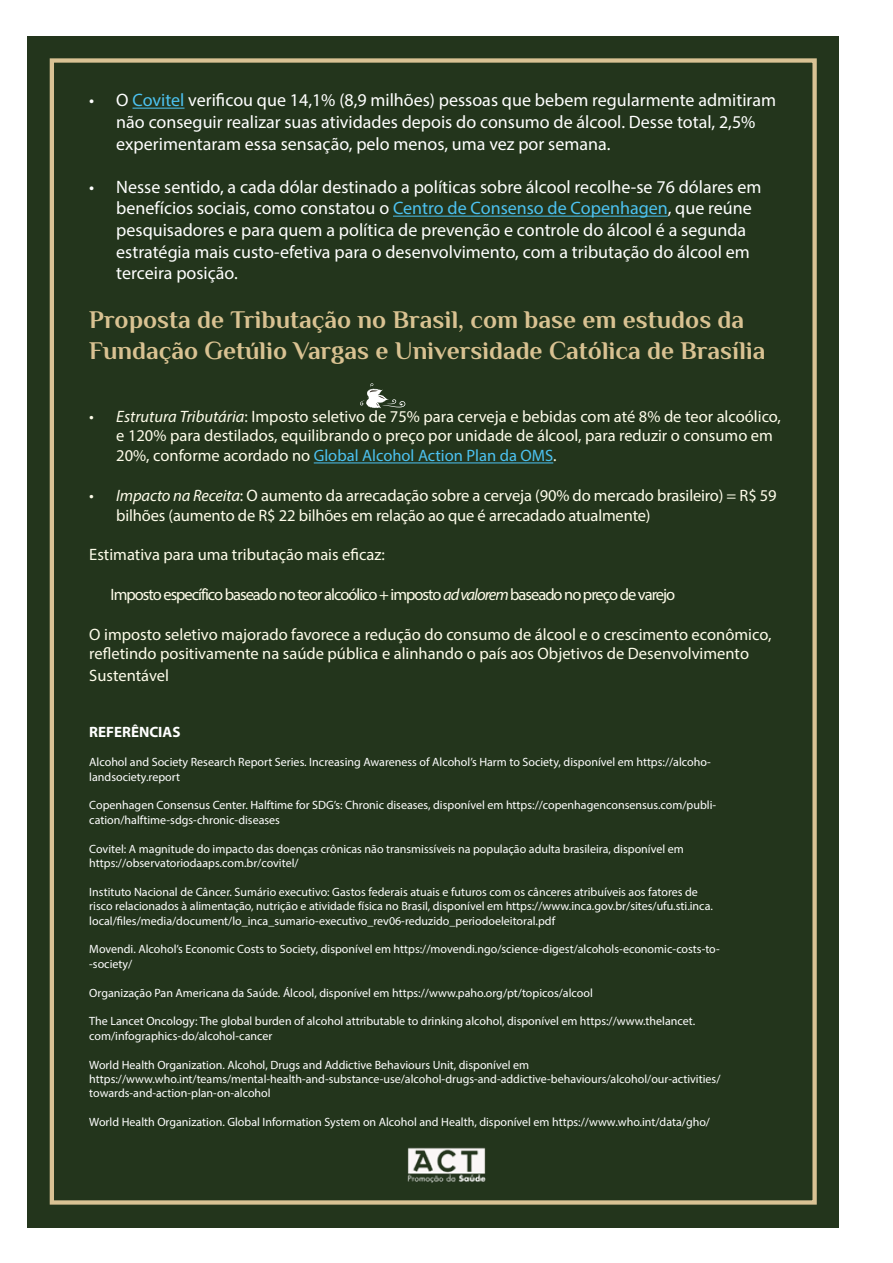
<style>
.page{position:relative;width:893px;height:1263px;background:#fff}
.page>*{position:absolute;margin:0;border:0;box-sizing:border-box;transform-origin:0 0}
.t1{font:700 25.5px/30.6px "Philosopher";color:#d9c292}
.t2{font:18px/21.6px "Myriad Pro";color:#fff}
.t3{font:16.5px/19.8px "Myriad Pro";color:#fefcea}
.t4{font:16.5px "Myriad Pro";letter-spacing:-.06em;color:#fefcea}
.t5{font:700 15px "Myriad Pro";color:#fff}
.t6{font:12px/14.4px "Myriad Pro";color:#fff}
.s1{color:#4cc2f1}
.s2{font-style:italic}
</style>
<div class="page">
<div style="left:28px;top:36px;width:811px;height:1191px;background:#23351c"></div>
<div style="left:50px;top:58px;width:767px;height:1146px;border:4px solid #d9c294"></div>
<hr style="left:133px;top:108px;width:51px;height:1px;background:#4cc2f1">
<hr style="left:393px;top:216px;width:275px;height:1px;background:#4cc2f1">
<hr style="left:314px;top:462px;width:239px;height:1px;background:#4cc2f1">
<svg style="left:360px;top:383px;width:46px;height:25px"></svg>
<img style="left:382px;top:1147px;width:128px;height:58px">
<p class="t2" style="left:116px;top:89px;width:661px;text-indent:-27px">• O <span class="s1">Covitel</span> verificou que 14,1% (8,9 milhões) pessoas que bebem regularmente admitiram não conseguir realizar suas atividades depois do consumo de álcool. Desse total, 2,5% experimentaram essa sensação, pelo menos, uma vez por semana.</p>
<p class="t2" style="left:116px;top:176px;width:647px;text-indent:-27px">• Nesse sentido, a cada dólar destinado a políticas sobre álcool recolhe-se 76 dólares em benefícios sociais, como constatou o <span class="s1">Centro de Consenso de Copenhagen</span>, que reúne pesquisadores e para quem a política de prevenção e controle do álcool é a segunda estratégia mais custo-efetiva para o desenvolvimento, com a tributação do álcool em terceira posição.</p>
<h1 class="t1" style="left:89px;top:304px;width:678px">Proposta de Tributação no Brasil, com base em estudos da<br>Fundação Getúlio Vargas e Universidade Católica de Brasília</h1>
<p class="t3" style="left:116px;top:406px;width:666px;text-indent:-27px"><span class="s2">• Estrutura Tributária</span>: Imposto seletivo de 75% para cerveja e bebidas com até 8% de teor alcoólico, e 120% para destilados, equilibrando o preço por unidade de álcool, para reduzir o consumo em<br>20%, conforme acordado no <span class="s1">Global Alcohol Action Plan da OMS</span>.</p>
<h3 class="t3" style="left:116px;top:485px;width:662px;text-indent:-27px"><span class="s2">• Impacto na Receita</span>: O aumento da arrecadação sobre a cerveja (90% do mercado brasileiro) = R$ 59 bilhões (aumento de R$ 22 bilhões em relação ao que é arrecadado atualmente)</h3>
<h3 class="t3" style="left:89px;top:545px;width:297px">Estimativa para uma tributação mais eficaz:</h3>
<h3 class="t4" style="left:111px;top:584px;width:566px">Imposto específico baseado no teor alcoólico + imposto <span class="s2">ad valorem</span> baseado no preço de varejo</h3>
<h3 class="t3" style="left:89px;top:624px;width:684px">O imposto seletivo majorado favorece a redução do consumo de álcool e o crescimento econômico, refletindo positivamente na saúde pública e alinhando o país aos Objetivos de Desenvolvimento</h3>
<h3 class="t3" style="left:89px;top:665px;width:81px">Sustentável</h3>
<p class="t5" style="left:89px;top:722px;width:93px">REFERÊNCIAS</p>
<p class="t6" style="left:89px;top:755px;width:623px">Alcohol and Society Research Report Series. Increasing Awareness of Alcohol’s Harm to Society, disponível em https://alcoho&shy;landsociety.report</p>
<p class="t6" style="left:89px;top:798px;width:628px">Copenhagen Consensus Center. Halftime for SDG’s: Chronic diseases, disponível em https://copenhagenconsensus.com/publi&shy;cation/halftime-sdgs-chronic-diseases</p>
<p class="t6" style="left:89px;top:841px;width:596px">Covitel: A magnitude do impacto das doenças crônicas não transmissíveis na população adulta brasileira, disponível em https://observatoriodaaps.com.br/covitel/</p>
<p class="t6" style="left:89px;top:884px;width:625px">Instituto Nacional de Câncer. Sumário executivo: Gastos federais atuais e futuros com os cânceres atribuíveis aos fatores de risco relacionados à alimentação, nutrição e atividade física no Brasil, disponível em https://www.inca.gov.br/sites/ufu.sti.inca. local/files/media/document/lo_inca_sumario-executivo_rev06-reduzido_periodoeleitoral.pdf</p>
<p class="t6" style="left:89px;top:942px;width:632px">Movendi. Alcohol’s Economic Costs to Society, disponível em https://movendi.ngo/science-digest/alcohols-economic-costs-to--society/</p>
<p class="t6" style="left:89px;top:985px;width:505px">Organização Pan Americana da Saúde. Álcool, disponível em https://www.paho.org/pt/topicos/alcool</p>
<p class="t6" style="left:89px;top:1014px;width:607px">The Lancet Oncology: The global burden of alcohol attributable to drinking alcohol, disponível em https://www.thelancet. com/infographics-do/alcohol-cancer</p>
<p class="t6" style="left:89px;top:1057px;width:633px">World Health Organization. Alcohol, Drugs and Addictive Behaviours Unit, disponível em https://www.who.int/teams/mental-health-and-substance-use/alcohol-drugs-and-addictive-behaviours/alcohol/our-activities/ towards-and-action-plan-on-alcohol</p>
<p class="t6" style="left:89px;top:1115px;width:622px">World Health Organization. Global Information System on Alcohol and Health, disponível em https://www.who.int/data/gho/</p>
</div>
